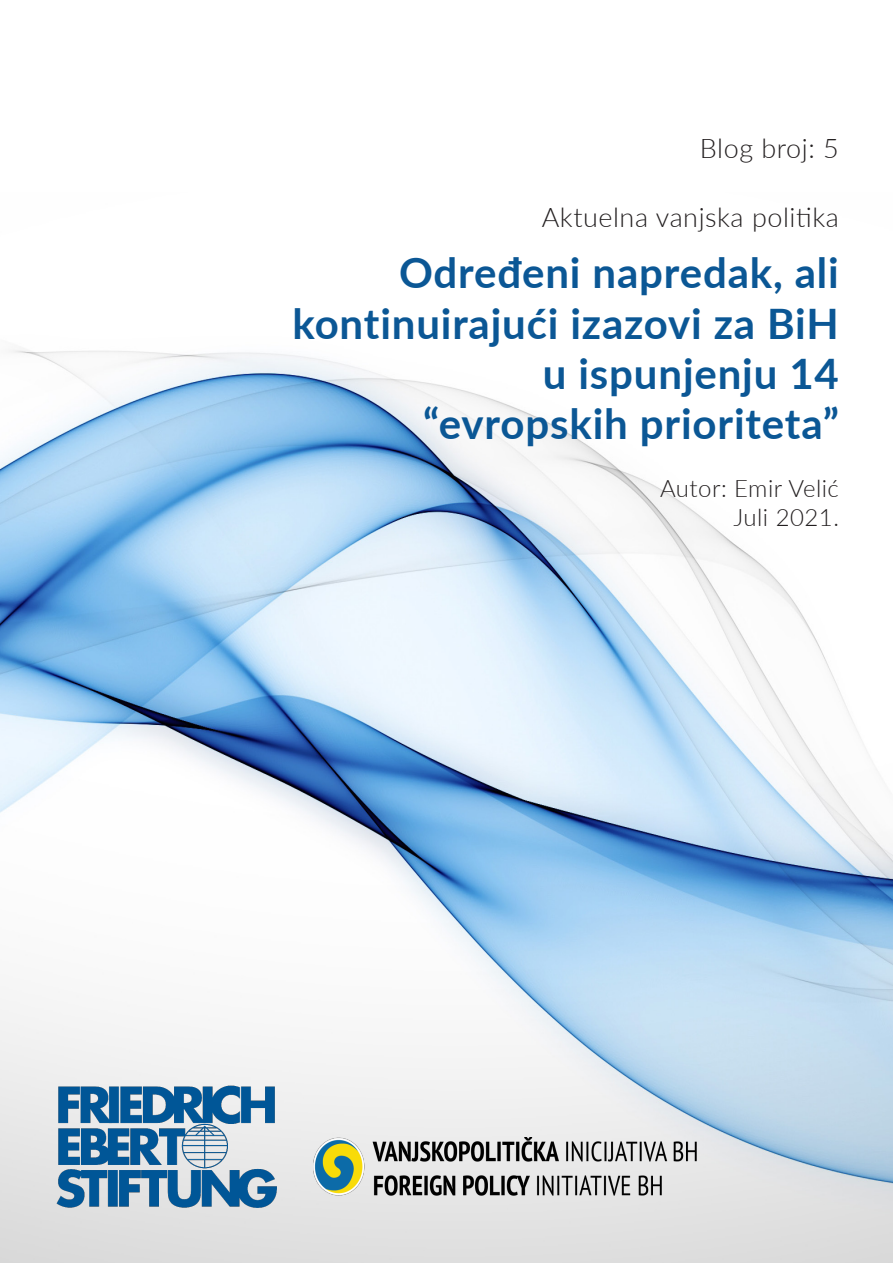
<style>
.page{position:relative;width:893px;height:1263px;background:#fff}
.page>*{position:absolute;margin:0;border:0;box-sizing:border-box;transform-origin:0 0}
.t1{font:700 42px "Lato";letter-spacing:.02em;color:#0b5795}
.t2{font:300 27px "Lato";letter-spacing:.02em;color:#231f20}
.t3{font:300 24px "Lato";letter-spacing:.02em;color:#231f20}
</style>
<div class="page">
<img style="left:0;top:350px;width:893px;height:913px">
<img style="left:313px;top:1137px;width:391px;height:70px">
<img style="left:54px;top:1084px;width:223px;height:125px">
<p class="t2" style="left:700px;top:130px;width:140px">Blog broj: 5</p>
<p class="t2" style="left:542px;top:198px;width:299px">Aktuelna vanjska politika</p>
<p class="t1" style="left:399px;top:242px;width:441px">Određeni napredak, ali</p>
<p class="t1" style="left:292px;top:292px;width:548px">kontinuirajući izazovi za BiH</p>
<p class="t1" style="left:543px;top:343px;width:298px">u ispunjenju 14</p>
<p class="t1" style="left:423px;top:393px;width:417px">“evropskih prioriteta”</p>
<p class="t3" style="left:660px;top:472px;width:180px">Autor: Emir Velić</p>
<p class="t3" style="left:733px;top:500px;width:107px">Juli 2021.</p>
</div>
